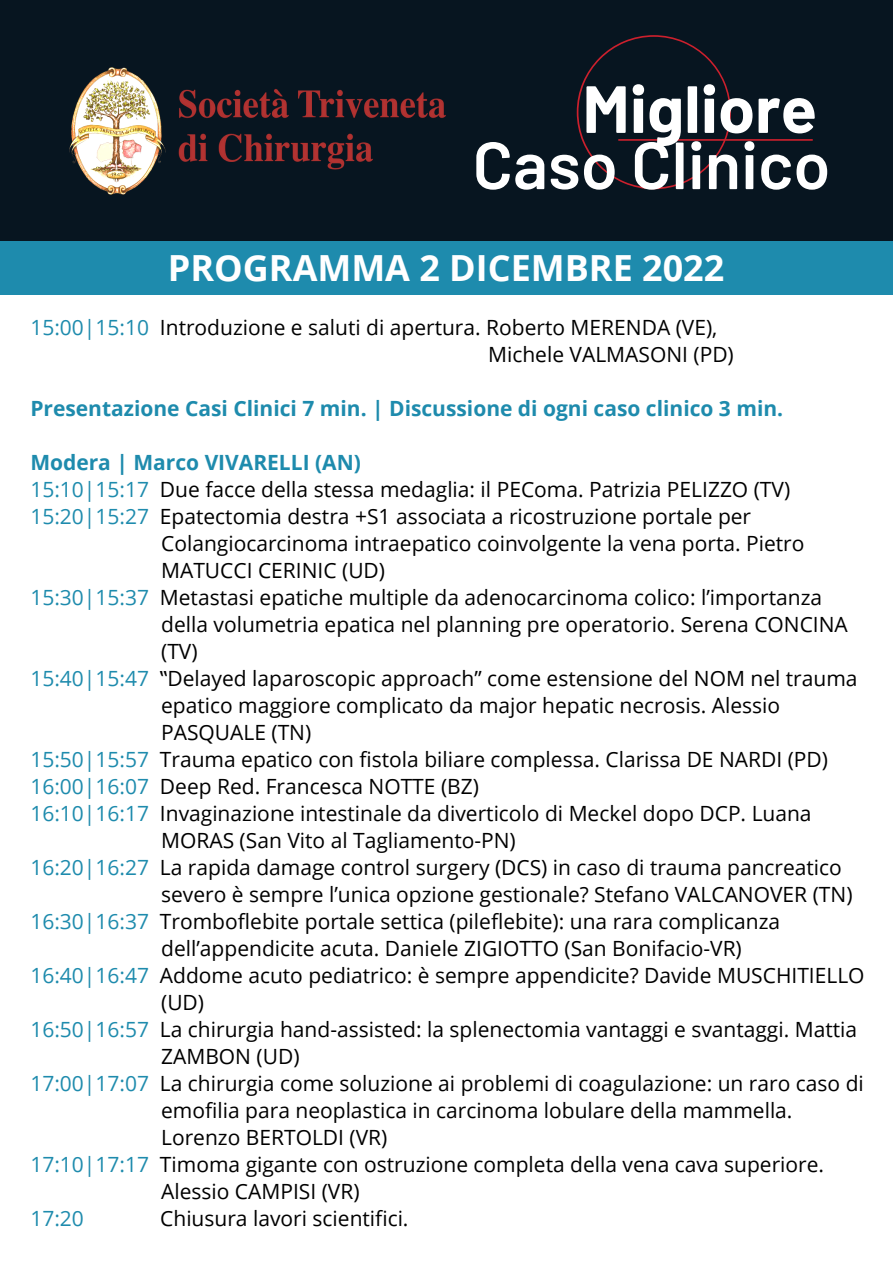
<style>
.page{position:relative;width:893px;height:1264px;background:#fff}
.page>*{position:absolute;margin:0;border:0;box-sizing:border-box;transform-origin:0 0}
.t1{font:600 66.6px "Barlow";color:#fff}
.t2{font:700 66.6px "Barlow";color:#fff}
.t3{font:700 36px "Open Sans";color:#fff}
.t4{font:21px/27px "Open Sans";color:#000}
.t5{font:700 21px "Open Sans";color:#1e8bad}
.t6{font:21px "Open Sans";color:#1e8bad}
.s1{color:#1e8bad}
.s2{font-family:"Noto Sans"}
</style>
<div class="page">
<div style="left:0;top:0;width:892px;height:241px;background:#071520"></div>
<svg style="left:576px;top:35px;width:236px;height:154px"></svg>
<img style="left:69px;top:67px;width:377px;height:128px">
<div style="left:0;top:241px;width:892px;height:53px;background:#1e8bad"></div>
<h1 class="t2" style="left:582px;top:66px;width:236px">Migliore</h1>
<h1 class="t1" style="left:472px;top:122px;width:359px">Caso Clinico</h1>
<h2 class="t3" style="left:168px;top:242px;width:557px">PROGRAMMA 2 DICEMBRE 2022</h2>
<p class="t4" style="left:488px;top:313px;width:247px;text-indent:-458px"><span class="s1">15:00|15:10</span> Introduzione e saluti di apertura. Roberto MERENDA (VE),<br>Michele VALMASONI (PD)</p>
<p class="t5" style="left:30px;top:393px;width:754px">Presentazione Casi Clinici 7 min. | Discussione di ogni caso clinico 3 min.</p>
<p class="t5" style="left:30px;top:447px;width:332px">Modera | Marco VIVARELLI (AN)</p>
<p class="t4" style="left:30px;top:475px;width:761px"><span class="s1">15:10|15:17</span> Due facce della stessa medaglia: il PEComa. Patrizia PELIZZO (TV)</p>
<p class="t4" style="left:30px;top:502px;width:722px"><span class="s1">15:20|15:27</span> Epatectomia destra +S1 associata a ricostruzione portale per</p>
<p class="t4" style="left:161px;top:529px;width:644px">Colangiocarcinoma intraepatico coinvolgente la vena porta. Pietro</p>
<p class="t4" style="left:161px;top:556px;width:225px">MATUCCI CERINIC (UD)</p>
<p class="t4" style="left:30px;top:583px;width:793px"><span class="s1">15:30|15:37</span> Metastasi epatiche multiple da adenocarcinoma colico: l’importanza</p>
<p class="t4" style="left:161px;top:610px;width:688px">della volumetria epatica nel planning pre operatorio. Serena CONCINA</p>
<p class="t4" style="left:161px;top:637px;width:38px">(TV)</p>
<p class="t4" style="left:30px;top:664px;width:828px"><span class="s1">15:40|15:47</span> <span class="s2">‟</span>Delayed laparoscopic approach” come estensione del NOM nel trauma</p>
<p class="t4" style="left:161px;top:691px;width:620px">epatico maggiore complicato da major hepatic necrosis. Alessio</p>
<p class="t4" style="left:161px;top:718px;width:152px">PASQUALE (TN)</p>
<p class="t4" style="left:30px;top:745px;width:799px"><span class="s1">15:50|15:57</span> Trauma epatico con fistola biliare complessa. Clarissa DE NARDI (PD)</p>
<p class="t4" style="left:30px;top:772px;width:450px"><span class="s1">16:00|16:07</span> Deep Red. Francesca NOTTE (BZ)</p>
<p class="t4" style="left:30px;top:799px;width:782px"><span class="s1">16:10|16:17</span> Invaginazione intestinale da diverticolo di Meckel dopo DCP. Luana</p>
<p class="t4" style="left:161px;top:826px;width:356px">MORAS (San Vito al Tagliamento-PN)</p>
<p class="t4" style="left:30px;top:853px;width:813px"><span class="s1">16:20|16:27</span> La rapida damage control surgery (DCS) in caso di trauma pancreatico</p>
<p class="t4" style="left:161px;top:880px;width:692px">severo è sempre l’unica opzione gestionale? Stefano VALCANOVER (TN)</p>
<p class="t4" style="left:30px;top:907px;width:751px"><span class="s1">16:30|16:37</span> Tromboflebite portale settica (pileflebite): una rara complicanza</p>
<p class="t4" style="left:161px;top:934px;width:582px">dell’appendicite acuta. Daniele ZIGIOTTO (San Bonifacio-VR)</p>
<p class="t4" style="left:30px;top:960px;width:835px"><span class="s1">16:40|16:47</span> Addome acuto pediatrico: è sempre appendicite? Davide MUSCHITIELLO</p>
<p class="t4" style="left:161px;top:987px;width:44px">(UD)</p>
<p class="t4" style="left:30px;top:1014px;width:828px"><span class="s1">16:50|16:57</span> La chirurgia hand-assisted: la splenectomia vantaggi e svantaggi. Mattia</p>
<p class="t4" style="left:161px;top:1041px;width:140px">ZAMBON (UD)</p>
<p class="t4" style="left:30px;top:1068px;width:834px"><span class="s1">17:00|17:07</span> La chirurgia come soluzione ai problemi di coagulazione: un raro caso di</p>
<p class="t4" style="left:161px;top:1095px;width:633px">emofilia para neoplastica in carcinoma lobulare della mammella.</p>
<p class="t4" style="left:161px;top:1122px;width:228px">Lorenzo BERTOLDI (VR)</p>
<p class="t4" style="left:30px;top:1149px;width:795px"><span class="s1">17:10|17:17</span> Timoma gigante con ostruzione completa della vena cava superiore.</p>
<p class="t4" style="left:161px;top:1176px;width:200px">Alessio CAMPISI (VR)</p>
<p class="t6" style="left:30px;top:1203px;width:55px">17:20</p>
<p class="t4" style="left:160px;top:1203px;width:250px">Chiusura lavori scientifici.</p>
</div>
